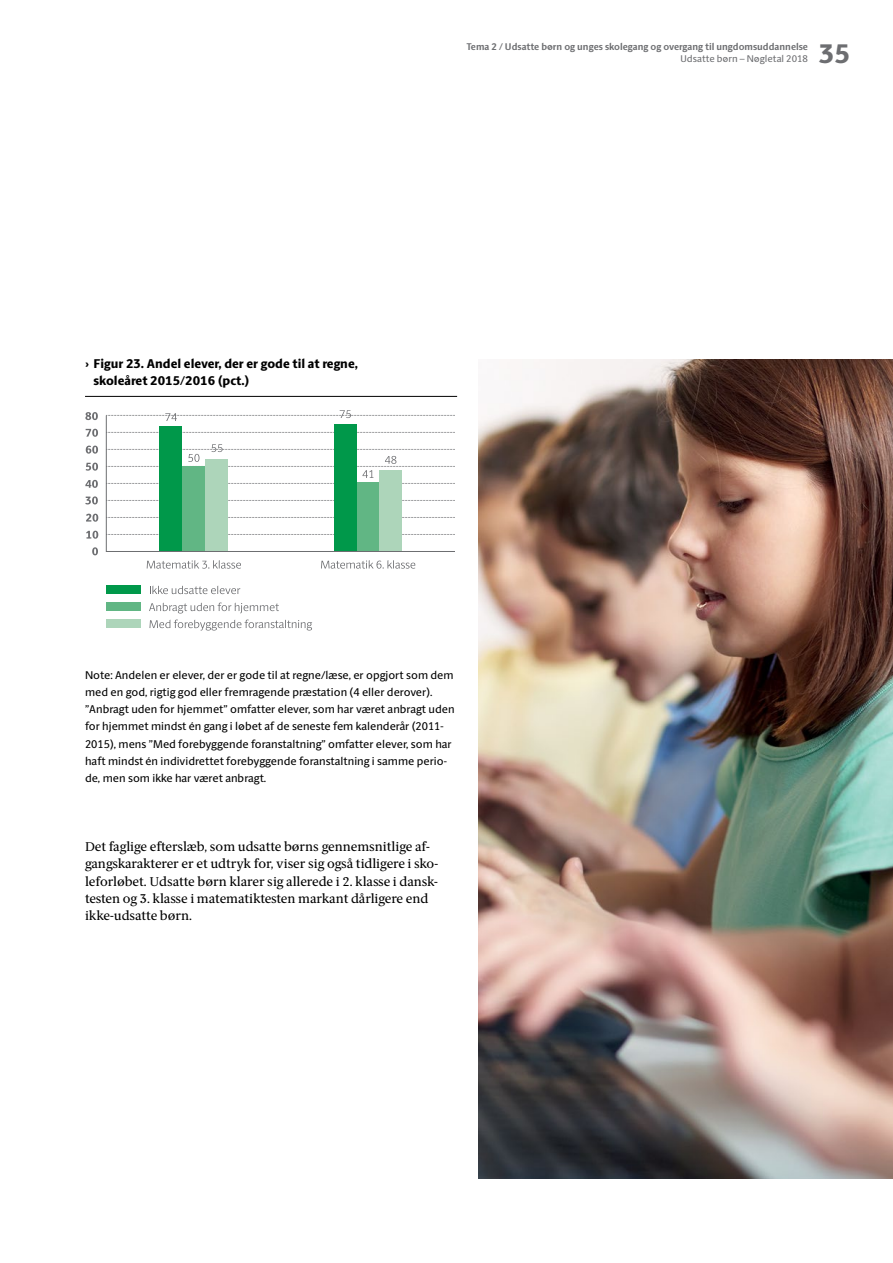
<style>
.page{position:relative;width:893px;height:1263px;background:#fff}
.page>*{position:absolute;margin:0;border:0;box-sizing:border-box;transform-origin:0 0}
.t1{font:800 27px "ID Sans";color:#6d6e71}
.t2{font:12.75px/17.2px "ID Serif";color:#000}
.t3{font:800 12.75px/17.2px "ID Sans";color:#000}
.t4{font:11.25px/17.2px "ID Sans";color:#000}
.t5{font:700 9.75px "ID Sans";color:#6d6e71}
.t6{font:9.75px "ID Sans";color:#6d6e71}
</style>
<div class="page">
<hr style="left:85px;top:396px;width:372px;height:1px;background:#000">
<svg style="left:150px;top:585px;width:90px;height:9px"></svg>
<svg style="left:149px;top:602px;width:130px;height:11px"></svg>
<svg style="left:149px;top:619px;width:163px;height:11px"></svg>
<div style="left:106px;top:585px;width:34px;height:9px;background:#00984a"></div>
<div style="left:106px;top:602px;width:34px;height:9px;background:#61b684"></div>
<div style="left:106px;top:619px;width:34px;height:9px;background:#add5ba"></div>
<svg style="left:92px;top:547px;width:6px;height:8px"></svg>
<svg style="left:85px;top:412px;width:13px;height:8px"></svg>
<svg style="left:86px;top:463px;width:12px;height:8px"></svg>
<svg style="left:85px;top:496px;width:13px;height:8px"></svg>
<svg style="left:86px;top:429px;width:12px;height:8px"></svg>
<svg style="left:86px;top:531px;width:12px;height:8px"></svg>
<svg style="left:86px;top:446px;width:12px;height:8px"></svg>
<svg style="left:85px;top:480px;width:13px;height:8px"></svg>
<svg style="left:86px;top:514px;width:12px;height:8px"></svg>
<svg style="left:147px;top:560px;width:94px;height:9px"></svg>
<svg style="left:321px;top:560px;width:94px;height:9px"></svg>
<svg style="left:165px;top:410px;width:186px;height:5px"></svg>
<svg style="left:106px;top:415px;width:349px;height:137px"></svg>
<img style="left:478px;top:359px;width:415px;height:820px">
<p class="t5" style="left:467px;top:41px;width:343px">Tema 2 / Udsatte børn og unges skolegang og overgang til ungdomsuddannelse</p>
<p class="t6" style="left:681px;top:53px;width:129px">Udsatte børn – Nøgletal 2018</p>
<h1 class="t1" style="left:819px;top:37px;width:33px">35</h1>
<p class="t3" style="left:94px;top:355px;width:266px;text-indent:-9px">› Figur 23. Andel elever, der er gode til at regne, skoleåret 2015/2016 (pct.)</p>
<p class="t4" style="left:85px;top:666px;width:371px">Note: Andelen er elever, der er gode til at regne/læse, er opgjort som dem med en god, rigtig god eller fremragende præstation (4 eller derover). ”Anbragt uden for hjemmet” omfatter elever, som har været anbragt uden for hjemmet mindst én gang i løbet af de seneste fem kalenderår (2011- 2015), mens ”Med forebyggende foranstaltning” omfatter elever, som har haft mindst én individrettet forebyggende foranstaltning i samme perio&shy;de, men som ikke har været anbragt.</p>
<p class="t2" style="left:85px;top:838px;width:354px">Det faglige efterslæb, som udsatte børns gennemsnitlige af&shy;gangskarakterer er et udtryk for, viser sig også tidligere i sko&shy;leforløbet. Udsatte børn klarer sig allerede i 2. klasse i dansk&shy;testen og 3. klasse i matematiktesten markant dårligere end ikke-udsatte børn.</p>
</div>
